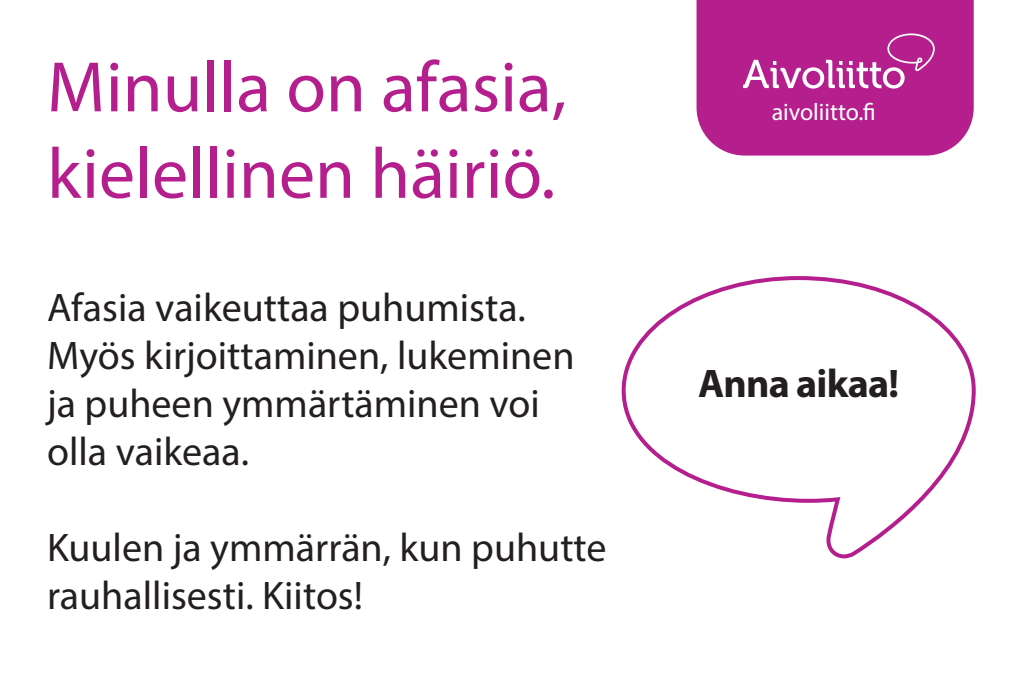
<style>
.page{position:relative;width:1021px;height:681px;background:#fff}
.page>*{position:absolute;margin:0;border:0;box-sizing:border-box;transform-origin:0 0}
.Otsikko_valkoinen18{font:72px/86.4px "Myriad Pro";color:#b41e8d}
.t1{font:40px "Myriad Pro";color:#231f20}
.Otsikko_valkoinen18-2{font:700 40px "Myriad Pro";letter-spacing:-.02em;color:#231f20}
.Leipäteksti{font:24px "Myriad Pro";color:#fff}
</style>
<div class="page">
<div style="left:696px;top:0;width:277px;height:155px;background:#b41e8d"></div>
<svg style="left:743px;top:33px;width:191px;height:55px;background:#c044a0"></svg>
<svg style="left:621px;top:276px;width:355px;height:283px"></svg>
<p class="Otsikko_valkoinen18" style="left:47px;top:43px;width:521px">Minulla on afasia, kielellinen häiriö.</p>
<p class="t1" style="left:47px;top:282px;width:480px">Afasia vaikeuttaa puhumista.</p>
<p class="t1" style="left:47px;top:330px;width:529px">Myös kirjoittaminen, lukeminen</p>
<p class="t1" style="left:47px;top:378px;width:494px">ja puheen ymmärtäminen voi</p>
<p class="t1" style="left:47px;top:426px;width:203px">olla vaikeaa.</p>
<p class="t1" style="left:47px;top:522px;width:561px">Kuulen ja ymmärrän, kun puhutte</p>
<p class="t1" style="left:47px;top:570px;width:317px">rauhallisesti. Kiitos!</p>
<p class="Leipäteksti" style="left:771px;top:97px;width:106px">aivoliitto.fi</p>
<p class="Otsikko_valkoinen18-2" style="left:698px;top:357px;width:202px">Anna aikaa!</p>
</div>
